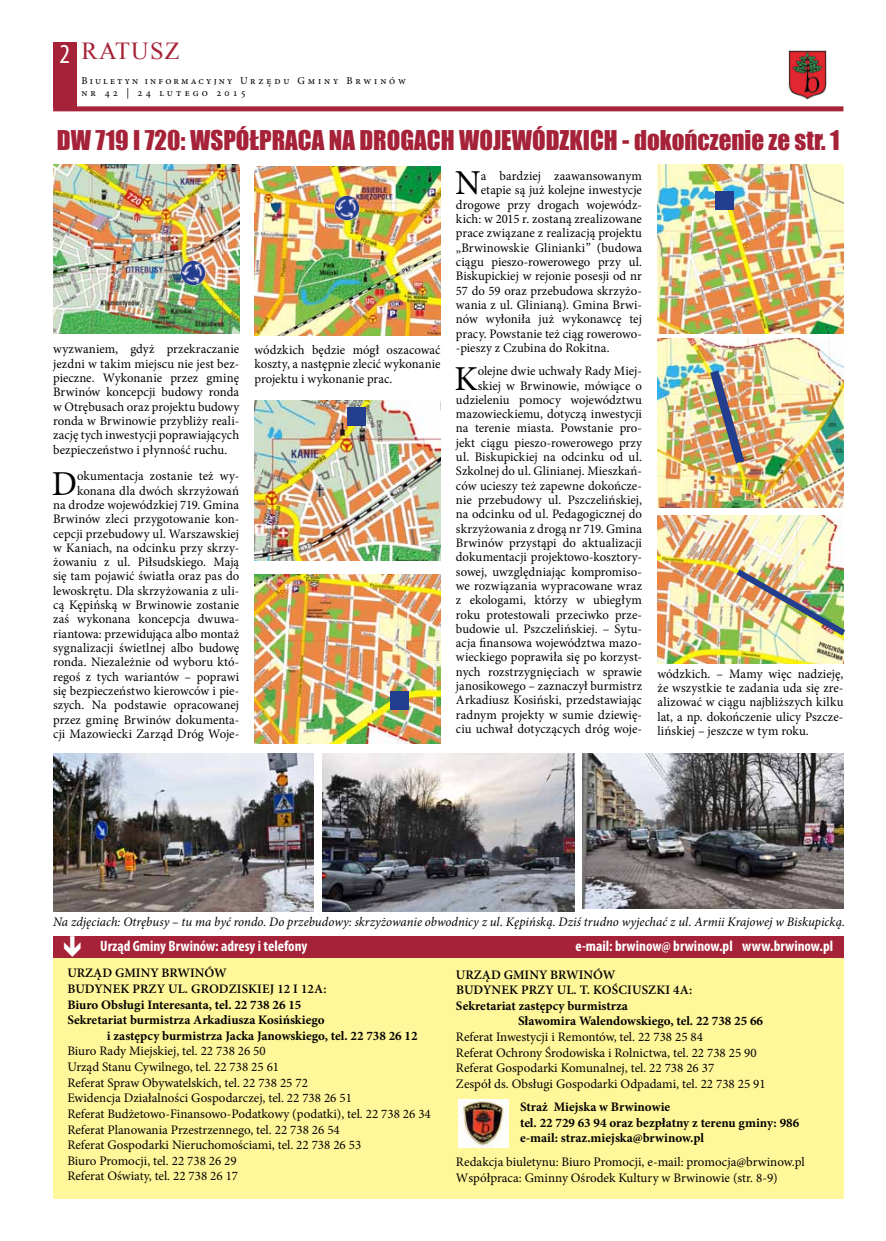
<style>
.page{position:relative;width:886px;height:1241px;background:#fff}
.page>*{position:absolute;margin:0;border:0;box-sizing:border-box;transform-origin:0 0}
.t1{font:35px "Minion Pro";color:#000}
.t2{font:25px "Impact";color:#a52238}
.t3{font:24.38px "Times New Roman";color:#a52238}
.t4{font:700 condensed 15px "Myriad Pro";color:#fff}
.t5{font:13px/14.2px "Minion Pro";color:#000}
.t6{font:700 13px/15.6px "Minion Pro";color:#000}
.t7{font:italic 13px "Minion Pro";color:#000}
.t8{font:600 13px/15.6px "Minion Pro";color:#000}
.t9{font:10.5px/12.6px "Minion Pro";letter-spacing:.265em;color:#000}
.s1{font-family:"Myriad Pro";font-stretch:condensed;font-size:27.5px;color:#fff}
</style>
<div class="page">
<div style="left:53px;top:43px;width:23px;height:65px;background:#a52238"></div>
<img style="left:788px;top:50px;width:39px;height:50px">
<div style="left:53px;top:106px;width:790px;height:5px;background:#a52238"></div>
<div style="left:53px;top:944px;width:790px;height:254px;background:#fff799"></div>
<img style="left:459px;top:1099px;width:49px;height:47px">
<div style="left:53px;top:935px;width:790px;height:22px;background:#a52238"></div>
<img style="left:583px;top:753px;width:260px;height:154px">
<img style="left:53px;top:165px;width:186px;height:168px">
<img style="left:322px;top:753px;width:252px;height:158px">
<img style="left:53px;top:753px;width:261px;height:158px">
<img style="left:255px;top:167px;width:186px;height:168px">
<img style="left:255px;top:400px;width:186px;height:160px">
<img style="left:255px;top:575px;width:186px;height:168px">
<img style="left:657px;top:165px;width:186px;height:168px">
<img style="left:657px;top:338px;width:186px;height:169px">
<img style="left:657px;top:516px;width:186px;height:147px">
<img style="left:181px;top:260px;width:25px;height:26px">
<img style="left:334px;top:195px;width:25px;height:26px">
<div style="left:347px;top:406px;width:19px;height:19px;background:#243e8f"></div>
<div style="left:390px;top:691px;width:19px;height:19px;background:#243e8f"></div>
<div style="left:715px;top:191px;width:18px;height:19px;background:#243e8f"></div>
<img style="left:710px;top:370px;width:34px;height:93px">
<img style="left:736px;top:569px;width:109px;height:66px">
<h3 class="t3" style="left:59px;top:35px;width:122px"><span class="s1">2</span> RATUSZ</h3>
<p class="t9" style="left:81px;top:74px;width:326px">Biuletyn informacyjny Urzędu Gminy Brwinów nr 42 | 24 lutego 2015</p>
<h2 class="t2" style="left:57px;top:121px;width:784px">DW 719 i 720: WSPÓŁPRACA NA DROGACH WOJEWÓDZKICH - dokończenie ze str. 1</h2>
<p class="t5" style="left:53px;top:342px;width:188px;text-align:justify">wyzwaniem, gdyż przekraczanie jezdni w takim miejscu nie jest bez&shy;pieczne. Wykonanie przez gminę Brwinów koncepcji budowy ronda w Otrębusach oraz projektu budowy ronda w Brwinowie przybliży reali&shy;zację tych inwestycji poprawiających bezpieczeństwo i płynność ruchu.</p>
<h1 class="t1" style="left:52px;top:460px;width:27px">D</h1>
<p class="t5" style="left:53px;top:469px;width:188px;text-align:right">okumentacja zostanie też wy&shy;konana dla dwóch skrzyżowań<br>na drodze wojewódzkiej 719. Gmina Brwinów zleci przygotowanie kon&shy;cepcji przebudowy ul. Warszawskiej w Kaniach, na odcinku przy skrzy&shy;żowaniu z ul. Piłsudskiego. Mają się tam pojawić światła oraz pas do lewoskrętu. Dla skrzyżowania z uli&shy;cą Kępińską w Brwinowie zostanie zaś wykonana koncepcja dwuwa&shy;riantowa: przewidująca albo montaż sygnalizacji świetlnej albo budowę ronda. Niezależnie od wyboru któ&shy;regoś z tych wariantów – poprawi się bezpieczeństwo kierowców i pie&shy;szych. Na podstawie opracowanej przez gminę Brwinów dokumenta&shy;cji Mazowiecki Zarząd Dróg Woje-</p>
<p class="t5" style="left:255px;top:343px;width:188px;text-align:justify">wódzkich będzie mógł oszacować koszty, a następnie zlecić wykonanie projektu i wykonanie prac.</p>
<h1 class="t1" style="left:455px;top:160px;width:27px">N</h1>
<p class="t5" style="left:481px;top:169px;width:163px">a bardziej zaawansowanym</p>
<p class="t5" style="left:481px;top:183px;width:163px">etapie są już kolejne inwestycje</p>
<p class="t5" style="left:456px;top:197px;width:188px">drogowe przy drogach wojewódz-</p>
<p class="t5" style="left:456px;top:212px;width:188px">kich: w 2015 r. zostaną zrealizowane</p>
<p class="t5" style="left:456px;top:226px;width:187px">prace związane z realizacją projektu</p>
<p class="t5" style="left:456px;top:240px;width:188px">„Brwinowskie Glinianki” (budowa</p>
<p class="t5" style="left:456px;top:255px;width:188px">ciągu pieszo-rowerowego przy ul.</p>
<p class="t5" style="left:456px;top:269px;width:187px">Biskupickiej w rejonie posesji od nr</p>
<p class="t5" style="left:456px;top:283px;width:188px">57 do 59 oraz przebudowa skrzyżo-</p>
<p class="t5" style="left:456px;top:297px;width:188px">wania z ul. Glinianą). Gmina Brwi-</p>
<p class="t5" style="left:456px;top:312px;width:188px">nów wyłoniła już wykonawcę tej</p>
<p class="t5" style="left:456px;top:326px;width:188px">pracy. Powstanie też ciąg rowerowo-</p>
<p class="t5" style="left:456px;top:340px;width:155px">-pieszy z Czubina do Rokitna.</p>
<h1 class="t1" style="left:454px;top:355px;width:25px">K</h1>
<p class="t5" style="left:456px;top:364px;width:188px;text-align:right">olejne dwie uchwały Rady Miej&shy;skiej w Brwinowie, mówiące o udzieleniu pomocy województwu mazowieckiemu, dotyczą inwestycji na terenie miasta. Powstanie pro&shy;jekt ciągu pieszo-rowerowego przy ul. Biskupickiej na odcinku od ul.<br>Szkolnej do ul. Glinianej. Mieszkań&shy;ców ucieszy też zapewne dokończe&shy;nie przebudowy ul. Pszczelińskiej, na odcinku od ul. Pedagogicznej do skrzyżowania z drogą nr 719. Gmina Brwinów przystąpi do aktualizacji dokumentacji projektowo-kosztory&shy;sowej, uwzględniając kompromiso&shy;we rozwiązania wypracowane wraz z ekologami, którzy w ubiegłym roku protestowali przeciwko prze&shy;budowie ul. Pszczelińskiej. – Sytu&shy;acja finansowa województwa mazo&shy;wieckiego poprawiła się po korzyst&shy;nych rozstrzygnięciach w sprawie janosikowego – zaznaczył burmistrz Arkadiusz Kosiński, przedstawiając radnym projekty w sumie dziewię&shy;ciu uchwał dotyczących dróg woje-</p>
<p class="t5" style="left:657px;top:666px;width:188px;text-align:justify">wódzkich. – Mamy więc nadzieję, że wszystkie te zadania uda się zre&shy;alizować w ciągu najbliższych kilku lat, a np. dokończenie ulicy Pszcze&shy;lińskiej – jeszcze w tym roku.</p>
<p class="t7" style="left:53px;top:912px;width:793px">Na zdjęciach: Otrębusy – tu ma być rondo. Do przebudowy: skrzyżowanie obwodnicy z ul. Kępińską. Dziś trudno wyjechać z ul. Armii Krajowej w Biskupicką.</p>
<p class="t4" style="left:100px;top:936px;width:209px">Urząd Gminy Brwinów: adresy i telefony</p>
<p class="t4" style="left:576px;top:936px;width:259px">e-mail: brwinow@ brwinow.pl www.brwinow.pl</p>
<p class="t8" style="left:67px;top:965px;width:161px">URZĄD GMINY BRWINÓW<br>BUDYN</p>
<p class="t8" style="left:113px;top:980px;width:37px">EK PRZY</p>
<p class="t8" style="left:168px;top:980px;width:160px">UL. GRODZISKIEJ 12 I 12A:</p>
<p class="t6" style="left:67px;top:996px;width:236px">Biuro Obsługi Interesanta, tel. 22 738 26 15</p>
<p class="t6" style="left:67px;top:1011px;width:259px">Sekretariat burmistrza Arkadiusza Kosińskiego</p>
<p class="t6" style="left:107px;top:1027px;width:312px">i zastępcy burmistrza Jacka Janowskiego, tel. 22 738 26 12</p>
<p class="t5" style="left:67px;top:1043px;width:365px;line-height:15.6px">Biuro Rady Miejskiej, tel. 22 738 26 50<br>Urząd Stanu Cywilnego, tel. 22 738 25 61<br>Referat Spraw Obywatelskich, tel. 22 738 25 72<br>Ewidencja Działalności Gospodarczej, tel. 22 738 26 51<br>Referat Budżetowo-Finansowo-Podatkowy (podatki), tel. 22 738 26 34<br>Referat Planowania Przestrzennego, tel. 22 738 26 54<br>Referat Gospodarki Nieruchomościami, tel. 22 738 26 53<br>Biuro Promocji, tel. 22 738 26 29<br>Referat Oświaty, tel. 22 738 26 17</p>
<p class="t8" style="left:456px;top:966px;width:161px">URZĄD GMINY BRWINÓW<br>BUDYN</p>
<p class="t8" style="left:501px;top:981px;width:37px">EK PRZY</p>
<p class="t8" style="left:557px;top:981px;width:137px">UL. T. KOŚCIUSZKI 4A:</p>
<p class="t6" style="left:518px;top:997px;width:246px;text-indent:-62px">Sekretariat zastępcy burmistrza<br>Sławomira Walendowskiego, tel. 22 738 25 66</p>
<p class="t5" style="left:456px;top:1028px;width:311px;line-height:15.6px">Referat Inwestycji i Remontów, tel. 22 738 25 84<br>Referat Ochrony Środowiska i Rolnictwa, tel. 22 738 25 90<br>Referat Gospodarki Komunalnej, tel. 22 738 26 37<br>Zespół ds. Obsługi Gospodarki Odpadami, tel. 22 738 25 91</p>
<p class="t6" style="left:520px;top:1098px;width:281px">Straż Miejska w Brwinowie<br>tel. 22 729 63 94 oraz bezpłatny z terenu gminy: 986 e-mail: straz.miejska@brwinow.pl</p>
<p class="t5" style="left:456px;top:1154px;width:350px;line-height:15.6px">Redakcja biuletynu: Biuro Promocji, e-mail: promocja@brwinow.pl<br>Współpraca: Gminny Ośrodek Kultury w Brwinowie (str. 8-9)</p>
</div>
